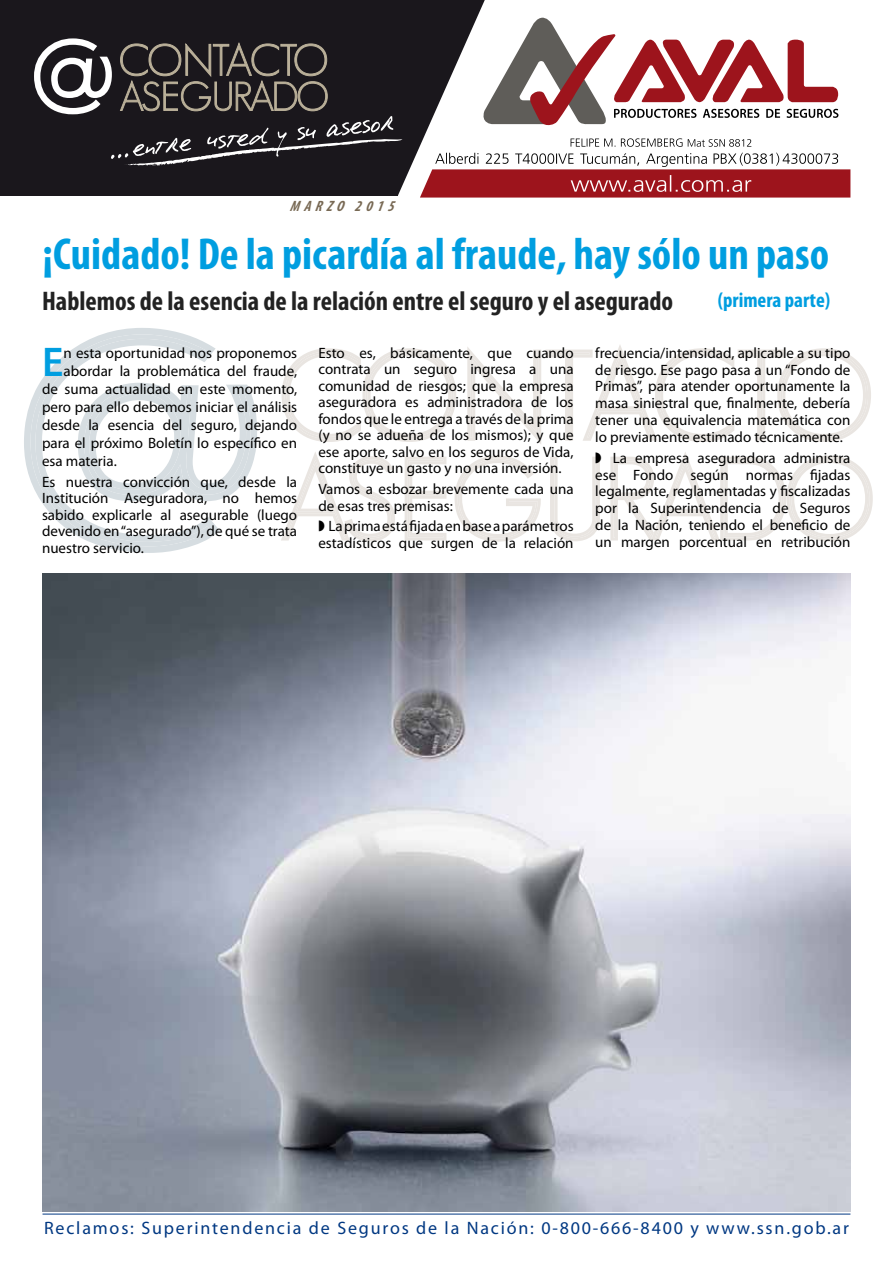
<style>
.page{position:relative;width:893px;height:1263px;background:#fff}
.page>*{position:absolute;margin:0;border:0;box-sizing:border-box;transform-origin:0 0}
.t1{font:700 condensed 45px "Myriad Pro";color:#009ee0}
.t2{font:600 41.7px "Myriad Pro";color:#009ee0}
.t3{font:700 condensed 27px "Myriad Pro";color:#222}
.t4{font:700 condensed 21px "Myriad Pro";color:#009ee0}
.t5{font:18px "Myriad Pro";letter-spacing:.1em;color:#003882}
.t6{font:15px/16.5px "Myriad Pro";color:#000;text-align:justify}
.t7{font:italic 700 condensed 15px "Myriad Pro";color:#786954}
</style>
<div class="page">
<img style="left:42px;top:573px;width:808px;height:638px">
<svg style="left:24px;top:328px;width:233px;height:225px"></svg>
<svg style="left:282px;top:348px;width:174px;height:94px"></svg>
<svg style="left:467px;top:345px;width:404px;height:99px"></svg>
<svg style="left:405px;top:457px;width:41px;height:83px"></svg>
<svg style="left:455px;top:455px;width:86px;height:87px"></svg>
<svg style="left:610px;top:452px;width:263px;height:90px"></svg>
<div style="left:0;top:0;width:398px;height:196px;background:#1a171c"></div>
<hr style="left:43px;top:1214px;width:807px;height:1px;background:#003882">
<svg style="left:34px;top:0;width:816px;height:198px"></svg>
<svg style="left:550px;top:457px;width:50px;height:84px"></svg>
<svg style="left:281px;top:452px;width:114px;height:89px"></svg>
<p class="t7" style="left:290px;top:197px;width:109px">MA RZ O 2015</p>
<h1 class="t1" style="left:43px;top:226px;width:788px">¡Cuidado! De la picardía al fraude, hay sólo un paso</h1>
<h3 class="t3" style="left:42px;top:284px;width:633px">Hablemos de la esencia de la relación entre el seguro y el asegurado</h3>
<h3 class="t4" style="left:718px;top:287px;width:114px">(primera parte)</h3>
<h2 class="t2" style="left:42px;top:335px;width:23px">E</h2>
<p class="t6" style="left:64px;top:344px;width:235px">n esta oportunidad nos proponemos</p>
<p class="t6" style="left:64px;top:362px;width:235px">abordar la problemática del fraude,</p>
<p class="t6" style="left:42px;top:380px;width:257px">de suma actualidad en este momento,</p>
<p class="t6" style="left:42px;top:398px;width:257px">pero para ello debemos iniciar el análisis</p>
<p class="t6" style="left:42px;top:416px;width:257px">desde la esencia del seguro, dejando</p>
<p class="t6" style="left:42px;top:434px;width:257px">para el próximo Boletín lo específico en</p>
<p class="t6" style="left:42px;top:452px;width:76px">esa materia.</p>
<p class="t6" style="left:42px;top:473px;width:257px">Es nuestra convicción que, desde la Institución Aseguradora, no hemos sabido explicarle al asegurable (luego devenido en “asegurado”), de qué se trata nuestro servicio.</p>
<p class="t6" style="left:318px;top:344px;width:257px">Esto es, básicamente, que cuando contrata un seguro ingresa a una comunidad de riesgos; que la empresa aseguradora es administradora de los fondos que le entrega a través de la prima (y no se adueña de los mismos); y que ese aporte, salvo en los seguros de Vida, constituye un gasto y no una inversión.</p>
<p class="t6" style="left:318px;top:481px;width:257px">Vamos a esbozar brevemente cada una de esas tres premisas:</p>
<p class="t6" style="left:318px;top:518px;width:257px;text-align:right">La prima está fijada en base a parámetros estadísticos que surgen de la relación</p>
<p class="t6" style="left:595px;top:344px;width:257px">frecuencia/intensidad, aplicable a su tipo de riesgo. Ese pago pasa a un “Fondo de Primas”, para atender oportunamente la masa siniestral que, finalmente, debería tener una equivalencia matemática con lo previamente estimado técnicamente.</p>
<p class="t6" style="left:595px;top:449px;width:257px;text-indent:17px">La empresa aseguradora administra ese Fondo según normas fijadas legalmente, reglamentadas y fiscalizadas por la Superintendencia de Seguros de la Nación, teniendo el beneficio de un margen porcentual en retribución</p>
<p class="t5" style="left:44px;top:1217px;width:806px">Reclamos: Superintendencia de Seguros de la Nación: 0-800-666-8400 y www.ssn.gob.ar</p>
</div>
